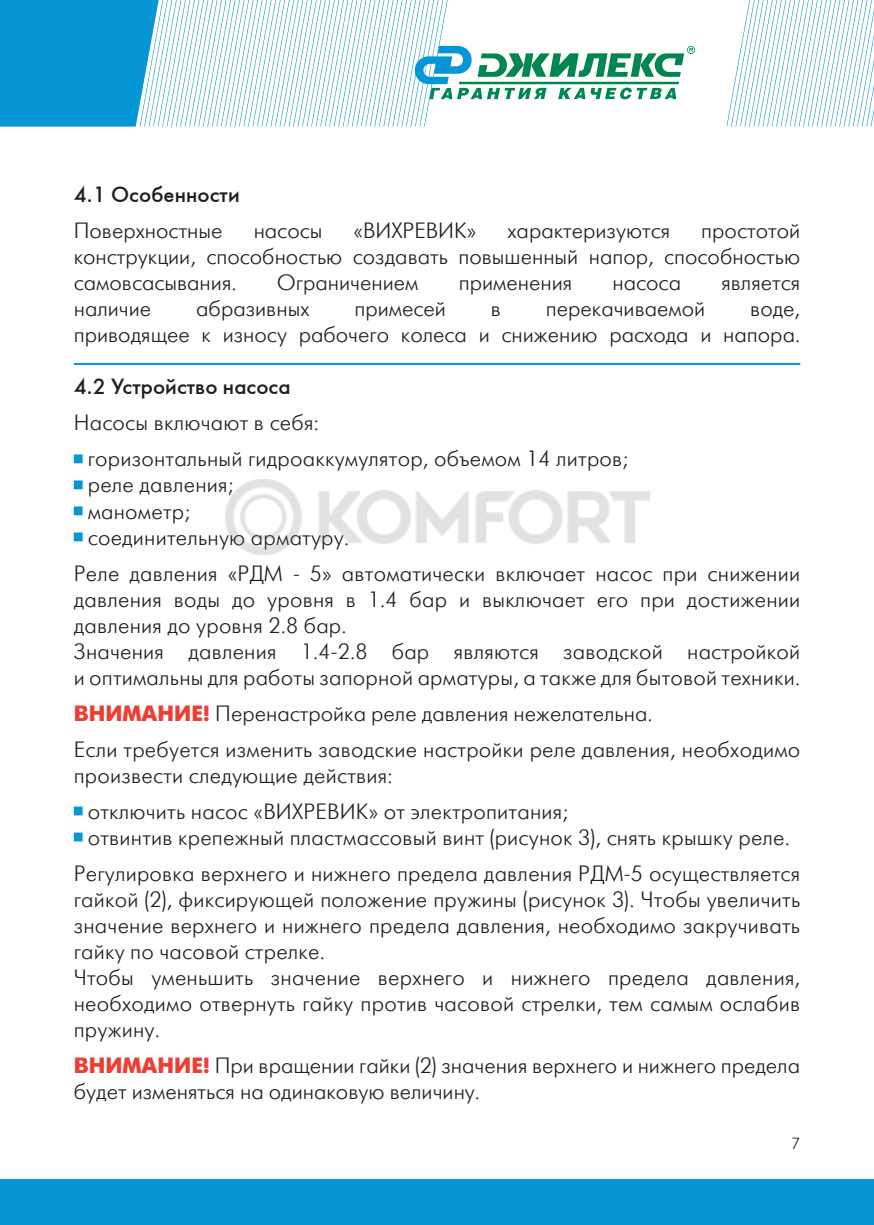
<style>
.page{position:relative;width:874px;height:1225px;background:#fff}
.page>*{position:absolute;margin:0;border:0;box-sizing:border-box;transform-origin:0 0}
.t1{font:22px/26px "Futuris Light C";letter-spacing:.01em;color:#231f20}
.t2{font:22px "Futuris C";letter-spacing:.005em;color:#231f20}
.t3{font:16px "Futuris Light C";color:#231f20}
.s1{font-family:"Futuris C";font-weight:700;color:#ee3e34}
</style>
<div class="page">
<svg style="left:0;top:0;width:694px;height:127px"></svg>
<svg style="left:726px;top:0;width:147px;height:127px"></svg>
<div style="left:0;top:1179px;width:873px;height:46px;background:#0696d7"></div>
<div style="left:74px;top:454px;width:9px;height:9px;background:#0696d7;border:1px solid #0696d7"></div>
<div style="left:74px;top:480px;width:9px;height:9px;background:#0696d7;border:1px solid #0696d7"></div>
<div style="left:74px;top:506px;width:9px;height:9px;background:#0696d7;border:1px solid #0696d7"></div>
<div style="left:74px;top:532px;width:9px;height:9px;background:#0696d7;border:1px solid #0696d7"></div>
<div style="left:74px;top:806px;width:9px;height:9px;background:#0696d7;border:1px solid #0696d7"></div>
<div style="left:74px;top:832px;width:9px;height:9px;background:#0696d7;border:1px solid #0696d7"></div>
<hr style="left:74px;top:363px;width:725px;height:2px;background:#0696d7">
<img style="left:225px;top:479px;width:425px;height:76px">
<p class="t2" style="left:74px;top:181px;width:167px">4.1 Особенности</p>
<p class="t1" style="left:74px;top:218px;width:150px">Поверхностные</p>
<p class="t1" style="left:253px;top:218px;width:70px">насосы</p>
<p class="t1" style="left:353px;top:218px;width:124px">«ВИХРЕВИК»</p>
<p class="t1" style="left:507px;top:218px;width:164px">характеризуются</p>
<p class="t1" style="left:74px;top:218px;width:727px;text-align:justify;text-indent:627px">простотой конструкции, способностью создавать повышенный напор, способностью самовсасывания.</p>
<p class="t1" style="left:277px;top:270px;width:143px">Ограничением</p>
<p class="t1" style="left:458px;top:270px;width:115px">применения</p>
<p class="t1" style="left:612px;top:270px;width:70px">насоса</p>
<p class="t1" style="left:721px;top:270px;width:80px">является</p>
<p class="t1" style="left:74px;top:296px;width:79px">наличие</p>
<p class="t1" style="left:196px;top:296px;width:115px">абразивных</p>
<p class="t1" style="left:354px;top:296px;width:93px">примесей</p>
<p class="t1" style="left:490px;top:296px;width:12px">в</p>
<p class="t1" style="left:545px;top:296px;width:161px">перекачиваемой</p>
<p class="t1" style="left:74px;top:296px;width:727px;text-align:right">воде,<br>приводящее к износу рабочего колеса и снижению расхода и напора.</p>
<p class="t2" style="left:74px;top:373px;width:218px">4.2 Устройство насоса</p>
<p class="t1" style="left:88px;top:405px;width:541px;line-height:36px;text-indent:-14px">Насосы включают в себя:<br>горизонтальный гидроаккумулятор, объемом 14 литров;</p>
<p class="t1" style="left:88px;top:472px;width:263px">реле давления;<br>манометр; соединительную арматуру.</p>
<p class="t1" style="left:74px;top:560px;width:727px">Реле давления «РДМ - 5» автоматически включает насос при снижении давления воды до уровня в 1.4 бар и выключает его при достижении давления до уровня 2.8 бар.<br>Значения давления 1.4-2.8 бар являются заводской настройкой и оптимальны для работы запорной арматуры, а также для бытовой техники.</p>
<p class="t1" style="left:74px;top:695px;width:727px;line-height:36px"><span class="s1">ВНИМАНИЕ!</span> Перенастройка реле давления нежелательна.<br>Если требуется изменить заводские настройки реле давления, необходимо</p>
<p class="t1" style="left:88px;top:757px;width:481px;line-height:36px;text-indent:-14px">произвести следующие действия:<br>отключить насос «ВИХРЕВИК» от электропитания;</p>
<p class="t1" style="left:74px;top:819px;width:727px;line-height:36px;text-align:center">отвинтив крепежный пластмассовый винт (рисунок 3), снять крышку реле.<br>Регулировка верхнего и нижнего предела давления РДМ-5 осуществляется</p>
<p class="t1" style="left:74px;top:886px;width:727px">гайкой (2), фиксирующей положение пружины (рисунок 3). Чтобы увеличить значение верхнего и нижнего предела давления, необходимо закручивать гайку по часовой стрелке.<br>Чтобы уменьшить значение верхнего и нижнего предела давления, необходимо отвернуть гайку против часовой стрелки, тем самым ослабив пружину.</p>
<p class="t1" style="left:74px;top:1052px;width:727px"><span class="s1">ВНИМАНИЕ!</span> При вращении гайки (2) значения верхнего и нижнего предела будет изменяться на одинаковую величину.</p>
<p class="t3" style="left:791px;top:1135px;width:10px">7</p>
</div>
